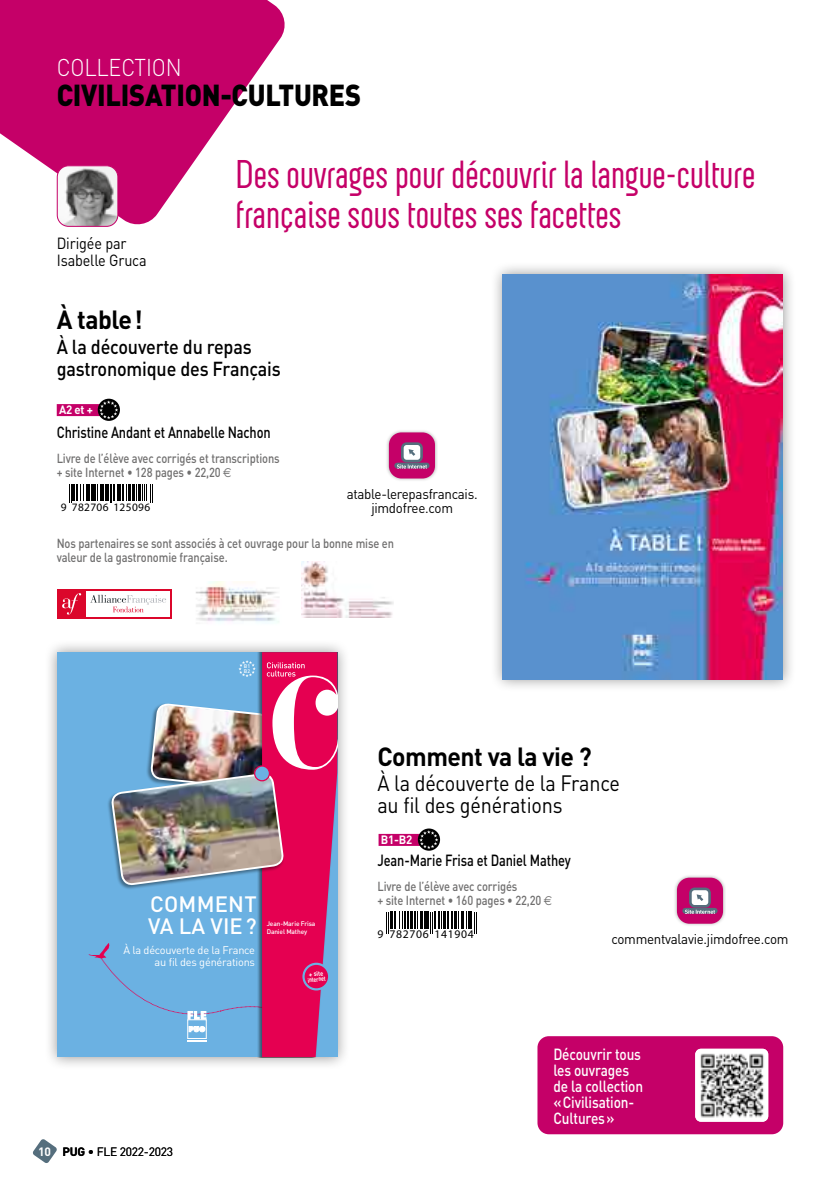
<style>
.page{position:relative;width:840px;height:1191px;background:#fff}
.page>*{position:absolute;margin:0;border:0;box-sizing:border-box;transform-origin:0 0}
.t1{font:40px/40px "Neubau";letter-spacing:-.03em;color:#c50068}
.t2{font:900 30px "DIN";letter-spacing:-.01em;color:#000;scale:.9 1}
.t3{font:700 26px "DIN";letter-spacing:-.02em;color:#000;scale:.95 1}
.t4{font:300 24px "DIN";letter-spacing:-.01em;color:#fff;scale:.9 1}
.t5{font:22px/22px "DIN";letter-spacing:-.01em;color:#000;scale:.9 1}
.t6{font:500 22px/22px "DIN";letter-spacing:.01em;color:#fff}
.t7{font:500 20px/22px "DIN";letter-spacing:-.01em;color:#000;scale:.9 1}
.t8{font:500 16px "DIN";letter-spacing:-.01em;color:#000;scale:.8 1}
.t9{font:500 16px/16px "DIN";letter-spacing:-.01em;color:#fff;scale:.85 1}
.t10{font:16px/17px "DIN";letter-spacing:-.01em;color:#000;scale:.9 1}
.t11{font:14px/14px "DIN";letter-spacing:-.02em;color:#000;text-align:center;scale:.95 1}
.t12{font:500 13px/14px "DIN";letter-spacing:-.01em;color:#706f6f;scale:.85 1}
.t13{font:12px "DIN";letter-spacing:-.02em;color:#000}
.t14{font:700 12px "DIN";letter-spacing:-.02em;color:#fff;scale:.95 1}
.t15{font:11.6px "Myriad Pro";letter-spacing:.06em;color:#000}
.t16{font:11.4px "Myriad Pro";letter-spacing:.035em;color:#000}
.t17{font:11px/12px "DIN";letter-spacing:-.02em;color:#fff;text-align:right}
.t18{font:500 6.6px/7.6px "DIN";letter-spacing:-.02em;color:#fff}
.t19{font:700 6.6px "DIN";color:#fff;scale:.74 1}
.t20{font:700 6.6px "DIN";color:#fff;scale:.85 1}
.t21{font:500 5.2px/4.4px "DIN";color:#fff}
.s1{font-family:"Euro Sans";font-weight:400}
.s2{font-weight:700;color:#fff}
.s3{font-weight:700}
</style>
<div class="page">
<svg style="left:33px;top:1139px;width:24px;height:24px"></svg>
<div style="left:43px;top:639px;width:307px;height:431px;background:#000;opacity:.4"></div>
<div style="left:57px;top:652px;width:280px;height:405px;background:#6bb1e2"></div>
<div style="left:489px;top:261px;width:307px;height:431px;background:#000;opacity:.4"></div>
<img style="left:502px;top:274px;width:280px;height:405px">
<svg style="left:69px;top:484px;width:35px;height:19px"></svg>
<hr style="left:105px;top:484px;width:4px;height:17px;background:#000">
<svg style="left:110px;top:484px;width:14px;height:19px"></svg>
<hr style="left:128px;top:484px;width:3px;height:17px;background:#000">
<svg style="left:132px;top:484px;width:21px;height:19px"></svg>
<div style="left:57px;top:589px;width:114px;height:29px;background:#db062b"></div>
<div style="left:86px;top:591px;width:84px;height:26px;background:#fff"></div>
<svg style="left:90px;top:595px;width:76px;height:17px"></svg>
<svg style="left:62px;top:593px;width:19px;height:21px"></svg>
<img style="left:196px;top:581px;width:83px;height:42px">
<img style="left:301px;top:561px;width:92px;height:57px">
<svg style="left:386px;top:911px;width:30px;height:22px"></svg>
<hr style="left:419px;top:911px;width:3px;height:17px;background:#000">
<hr style="left:425px;top:911px;width:4px;height:17px;background:#000">
<svg style="left:430px;top:911px;width:10px;height:22px"></svg>
<hr style="left:442px;top:911px;width:3px;height:17px;background:#000">
<svg style="left:447px;top:911px;width:12px;height:17px"></svg>
<hr style="left:460px;top:911px;width:3px;height:17px;background:#000">
<svg style="left:466px;top:911px;width:1px;height:17px"></svg>
<hr style="left:469px;top:911px;width:3px;height:17px;background:#000">
<svg style="left:474px;top:912px;width:3px;height:21px"></svg>
<svg style="left:0;top:0;width:285px;height:227px;fill:#c50068"></svg>
<div style="left:57px;top:404px;width:45px;height:12px;background:#c50068"></div>
<svg style="left:98px;top:399px;width:22px;height:22px"></svg>
<svg style="left:99px;top:400px;width:19px;height:19px"></svg>
<div style="left:378px;top:834px;width:43px;height:12px;background:#c50068"></div>
<svg style="left:417px;top:828px;width:23px;height:22px"></svg>
<svg style="left:419px;top:830px;width:19px;height:19px"></svg>
<div style="left:385px;top:429px;width:53px;height:53px;background:#000;opacity:.3"></div>
<div style="left:388px;top:432px;width:47px;height:46px;background:#c50068;border-radius:13px"></div>
<svg style="left:396px;top:442px;width:30px;height:26px"></svg>
<div style="left:673px;top:874px;width:53px;height:53px;background:#000;opacity:.3"></div>
<div style="left:676px;top:877px;width:46px;height:46px;background:#c50068;border-radius:13px"></div>
<svg style="left:684px;top:887px;width:30px;height:26px"></svg>
<div style="left:537px;top:1036px;width:245px;height:98px;background:#c50068;border-radius:11px"></div>
<img style="left:695px;top:1048px;width:72px;height:73px">
<img style="left:57px;top:166px;width:61px;height:60px">
<div style="left:57px;top:165px;width:61px;height:62px;border:1px solid #c50068;border-radius:11px"></div>
<svg style="left:765px;top:261px;width:31px;height:75px"></svg>
<img style="left:88px;top:652px;width:249px;height:405px">
<h3 class="t4" style="left:57px;top:53px;width:140px">COLLECTION</h3>
<h2 class="t2" style="left:57px;top:75px;width:339px">CIVILISATION-CULTURES</h2>
<p class="t10" style="left:57px;top:235px;width:101px">Dirigée par<br>Isabelle Gruca</p>
<h1 class="t1" style="left:235px;top:154px;width:522px">Des ouvrages pour découvrir la langue-culture française sous toutes ses facettes</h1>
<h3 class="t3" style="left:57px;top:303px;width:92px">À table!</h3>
<h3 class="t7" style="left:57px;top:335px;width:250px">À la découverte du repas gastronomique des Français</h3>
<p class="t14" style="left:59px;top:402px;width:37px">A2 et +</p>
<p class="t8" style="left:57px;top:422px;width:269px">Christine Andant et Annabelle Nachon</p>
<p class="t12" style="left:57px;top:451px;width:264px">Livre de l’élève avec corrigés et transcriptions + site Internet • 128 pages • 22,20 <span class="s1">€</span></p>
<p class="t16" style="left:61px;top:500px;width:91px">9 782706 125096</p>
<p class="t12" style="left:57px;top:535px;width:398px">Nos partenaires se sont associés à cet ouvrage pour la bonne mise en valeur de la gastronomie française.</p>
<p class="t11" style="left:346px;top:486px;width:139px">atable-lerepasfrancais. jimdofree.com</p>
<p class="t21" style="left:244px;top:664px;width:8px">B1<br>B2</p>
<h3 class="t6" style="left:148px;top:892px;width:110px">COMMENT<br>VA LA VIE?</h3>
<p class="t17" style="left:123px;top:944px;width:133px">À la découverte de la France au fil des générations</p>
<p class="t18" style="left:266px;top:919px;width:50px">Jean-Marie Frisa<br>Daniel Mathey</p>
<p class="t20" style="left:313px;top:969px;width:13px;rotate:-8deg">site</p>
<p class="t19" style="left:307px;top:976px;width:26px;rotate:-7deg">internet</p>
<p class="t13" style="left:38px;top:1144px;width:136px"><span class="s2">10</span> <span class="s3">PUG</span> • FLE 2022-2023</p>
<h3 class="t3" style="left:377px;top:739px;width:227px">Comment va la vie ?</h3>
<h3 class="t5" style="left:377px;top:771px;width:271px">À la découverte de la France au fil des générations</h3>
<p class="t8" style="left:377px;top:850px;width:243px">Jean-Marie Frisa et Daniel Mathey</p>
<p class="t12" style="left:377px;top:879px;width:207px">Livre de l’élève avec corrigés<br>+ site Internet • 160 pages • 22,20 <span class="s1">€</span></p>
<p class="t15" style="left:377px;top:926px;width:98px">9 782706 141904</p>
<p class="t14" style="left:381px;top:832px;width:34px">B1-B2</p>
<p class="t11" style="left:611px;top:932px;width:188px">commentvalavie.jimdofree.com</p>
<p class="t9" style="left:553px;top:1045px;width:107px">Découvrir tous les ouvrages de la collection «Civilisation-<br>Cultures»</p>
</div>
